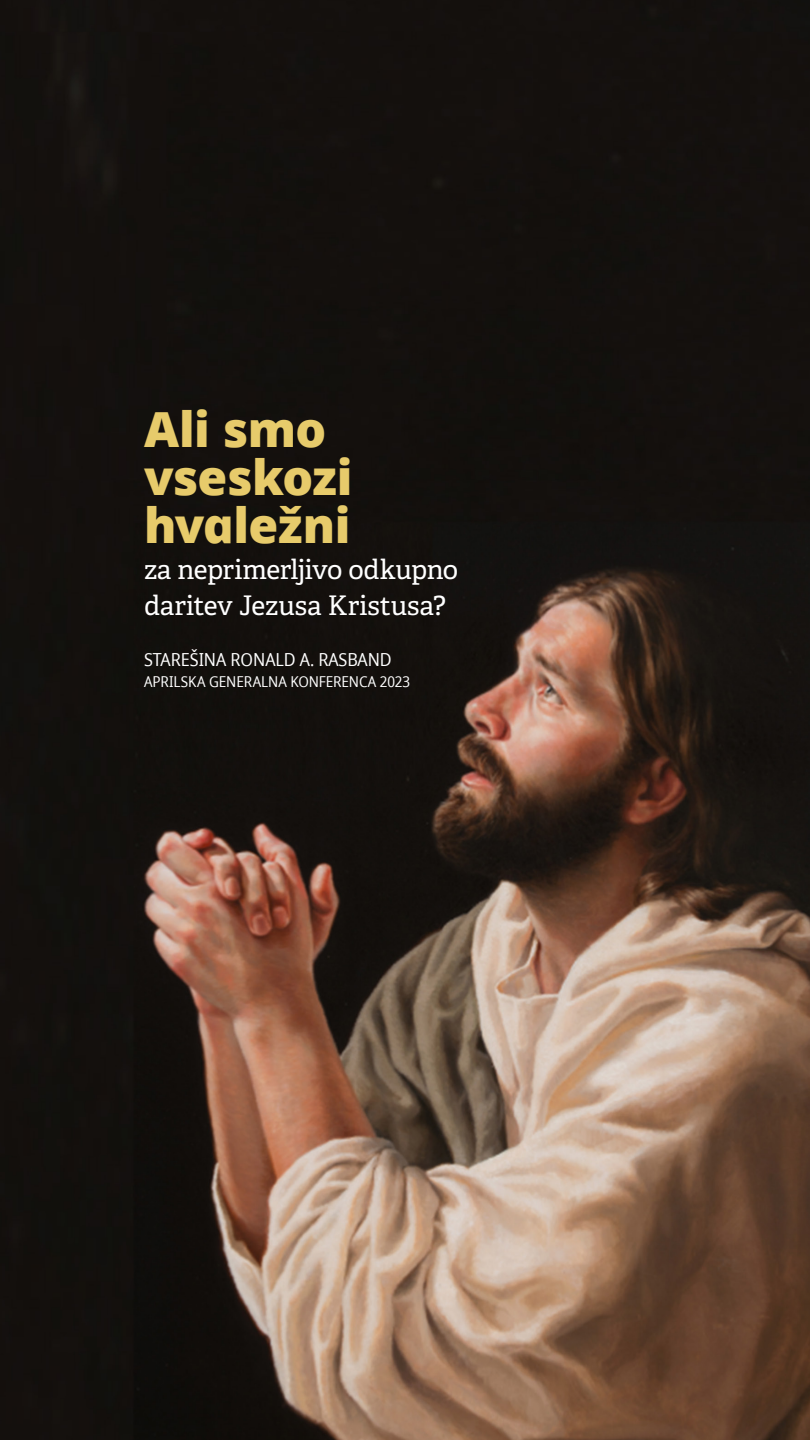
<style>
.page{position:relative;width:810px;height:1440px;background:#fff}
.page>*{position:absolute;margin:0;border:0;box-sizing:border-box;transform-origin:0 0}
.Pull_Quote_Rasband{font:800 48.45px/48.1px "Dots Solidlds Lat";letter-spacing:-.01em;color:#e7cb6b}
.Pull_Quote_Rasband-2{font:27px/36.1px "Helam Slablds Lat";letter-spacing:-.01em;color:#fff}
.Side_QT_Citation_Ras{font:18px "Dots Solid Condlds Lat";color:#fff}
.Side_QT_Citation_Ras-2{font:15px "Dots Solid Condlds Lat";color:#fff}
</style>
<div class="page">
<img style="left:0;top:0;width:810px;height:1440px">
<p class="Pull_Quote_Rasband" style="left:144px;top:406px;width:210px">Ali smo vseskozi hvaležni</p>
<p class="Pull_Quote_Rasband-2" style="left:144px;top:551px;width:316px">za neprimerljivo odkupno daritev Jezusa Kristusa?</p>
<p class="Side_QT_Citation_Ras" style="left:144px;top:647px;width:249px">STAREŠINA RONALD A. RASBAND</p>
<p class="Side_QT_Citation_Ras-2" style="left:144px;top:670px;width:268px">APRILSKA GENERALNA KONFERENCA 2023</p>
</div>
